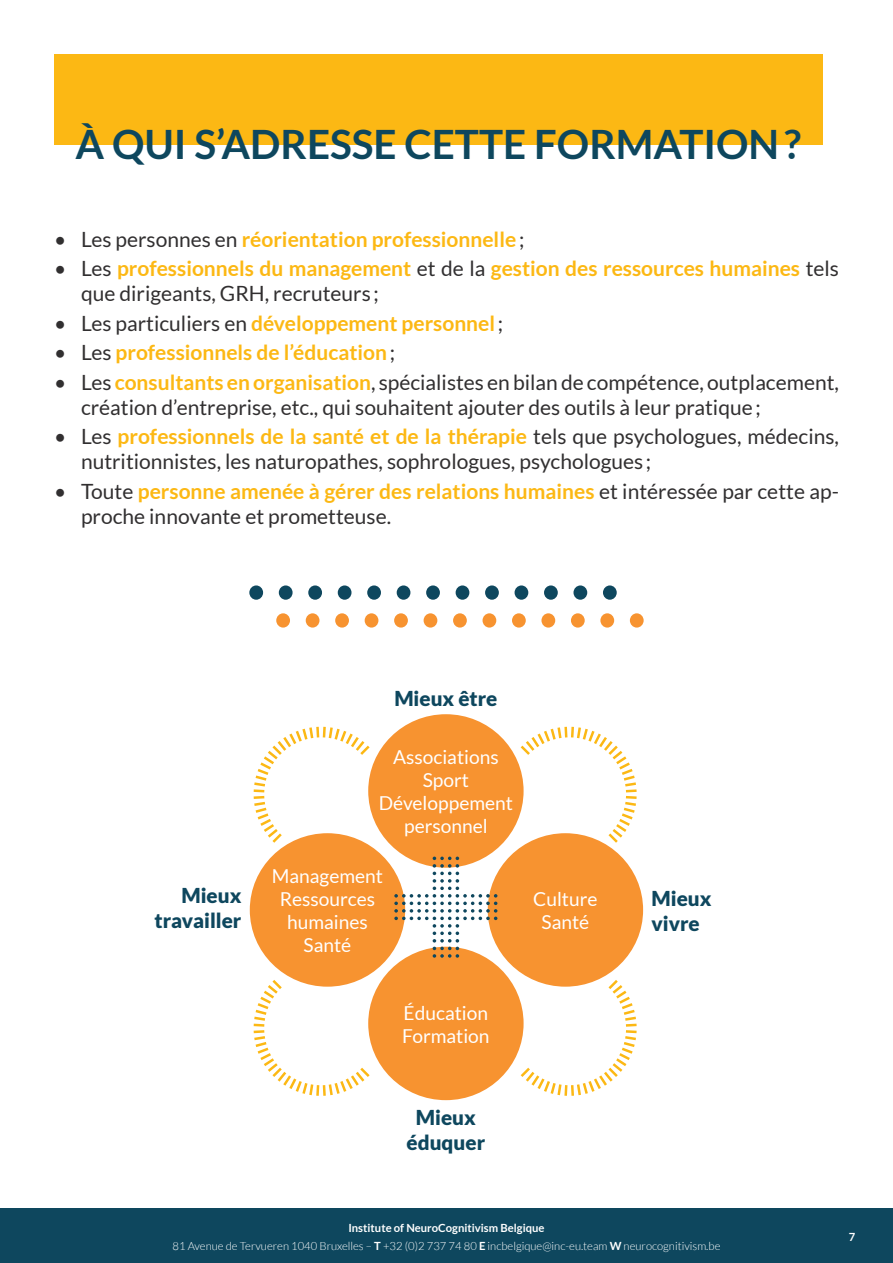
<style>
.page{position:relative;width:893px;height:1263px;background:#fff}
.page>*{position:absolute;margin:0;border:0;box-sizing:border-box;transform-origin:0 0}
.t1{font:700 40.5px "Lato";color:#0e475e}
.t2{font:21px/25.2px "Lato";color:#312f30}
.t3{font:700 21px/25.2px "Lato";color:#fcb814}
.t4{font:900 20.55px/24.6px "Lato";color:#0e475e}
.t5{font:19.2px "Lato";color:#fff}
.t6{font:300 11.25px/18px "Lato";color:#fff;text-align:center}
.t7{font:700 11.25px "Lato";color:#fff}
.s1{font-weight:400;color:#312f30}
.s2{font-weight:700;color:#fcb814}
.s3{font-weight:700}
</style>
<div class="page">
<div style="left:0;top:1209px;width:893px;height:54px;background:#0e475e"></div>
<div style="left:54px;top:54px;width:769px;height:91px;background:#fcb814"></div>
<div style="left:368px;top:714px;width:156px;height:154px;background:#f79330;border-radius:50%"></div>
<div style="left:368px;top:947px;width:156px;height:153px;background:#f79330;border-radius:50%"></div>
<div style="left:488px;top:833px;width:155px;height:154px;background:#f79330;border-radius:50%"></div>
<div style="left:250px;top:833px;width:155px;height:154px;background:#f79330;border-radius:50%"></div>
<svg style="left:394px;top:856px;width:103px;height:102px"></svg>
<svg style="left:254px;top:727px;width:116px;height:116px"></svg>
<svg style="left:254px;top:980px;width:116px;height:116px"></svg>
<svg style="left:521px;top:727px;width:116px;height:116px"></svg>
<svg style="left:521px;top:980px;width:116px;height:116px"></svg>
<div style="left:276px;top:613px;width:14px;height:15px;background:#f79330;border-radius:50%"></div>
<div style="left:306px;top:613px;width:13px;height:15px;background:#f79330;border-radius:50%"></div>
<div style="left:335px;top:613px;width:14px;height:15px;background:#f79330;border-radius:50%"></div>
<div style="left:365px;top:613px;width:13px;height:15px;background:#f79330;border-radius:50%"></div>
<div style="left:394px;top:613px;width:14px;height:15px;background:#f79330;border-radius:50%"></div>
<div style="left:424px;top:613px;width:13px;height:15px;background:#f79330;border-radius:50%"></div>
<div style="left:453px;top:613px;width:14px;height:15px;background:#f79330;border-radius:50%"></div>
<div style="left:483px;top:613px;width:13px;height:15px;background:#f79330;border-radius:50%"></div>
<div style="left:512px;top:613px;width:14px;height:15px;background:#f79330;border-radius:50%"></div>
<div style="left:541px;top:613px;width:14px;height:15px;background:#f79330;border-radius:50%"></div>
<div style="left:571px;top:613px;width:14px;height:15px;background:#f79330;border-radius:50%"></div>
<div style="left:600px;top:613px;width:14px;height:15px;background:#f79330;border-radius:50%"></div>
<div style="left:630px;top:613px;width:14px;height:15px;background:#f79330;border-radius:50%"></div>
<div style="left:249px;top:585px;width:14px;height:15px;background:#0e475e;border-radius:50%"></div>
<div style="left:279px;top:585px;width:14px;height:15px;background:#0e475e;border-radius:50%"></div>
<div style="left:308px;top:585px;width:14px;height:15px;background:#0e475e;border-radius:50%"></div>
<div style="left:338px;top:585px;width:13px;height:15px;background:#0e475e;border-radius:50%"></div>
<div style="left:367px;top:585px;width:14px;height:15px;background:#0e475e;border-radius:50%"></div>
<div style="left:397px;top:585px;width:13px;height:15px;background:#0e475e;border-radius:50%"></div>
<div style="left:426px;top:585px;width:14px;height:15px;background:#0e475e;border-radius:50%"></div>
<div style="left:456px;top:585px;width:13px;height:15px;background:#0e475e;border-radius:50%"></div>
<div style="left:485px;top:585px;width:14px;height:15px;background:#0e475e;border-radius:50%"></div>
<div style="left:515px;top:585px;width:13px;height:15px;background:#0e475e;border-radius:50%"></div>
<div style="left:544px;top:585px;width:14px;height:15px;background:#0e475e;border-radius:50%"></div>
<div style="left:573px;top:585px;width:14px;height:15px;background:#0e475e;border-radius:50%"></div>
<div style="left:603px;top:585px;width:14px;height:15px;background:#0e475e;border-radius:50%"></div>
<p class="t1" style="left:76px;top:121px;width:727px">À QUI S’ADRESSE CETTE FORMATION?</p>
<p class="t3" style="left:54px;top:226px;width:472px"><span class="s1">• Les personnes en</span> réorientation professionnelle <span class="s1">;</span></p>
<p class="t3" style="left:81px;top:255px;width:759px;text-indent:-27px"><span class="s1">• Les</span> professionnels du management <span class="s1">et de la</span> gestion des ressources humaines <span class="s1">tels que dirigeants, GRH, recruteurs ;</span></p>
<p class="t3" style="left:54px;top:310px;width:451px"><span class="s1">• Les particuliers en</span> développement personnel<span class="s1">;</span></p>
<p class="t3" style="left:54px;top:340px;width:342px"><span class="s1">• Les</span> professionnels de l’éducation<span class="s1">;</span></p>
<p class="t2" style="left:81px;top:369px;width:759px;text-indent:-27px">• Les <span class="s2">consultants en organisation</span>, spécialistes en bilan de compétence, outplacement, création d’entreprise, etc., qui souhaitent ajouter des outils à leur pratique;</p>
<p class="t2" style="left:81px;top:424px;width:759px;text-indent:-27px">• Les <span class="s2">professionnels de la santé et de la thérapie</span> tels que psychologues, médecins, nutritionnistes, les naturopathes, sophrologues, psychologues ;</p>
<p class="t2" style="left:81px;top:478px;width:759px;text-indent:-27px">• Toute <span class="s2">personne amenée à gérer des relations humaines</span> et intéressée par cette ap&shy;proche innovante et prometteuse.</p>
<p class="t4" style="left:394px;top:685px;width:105px">Mieux être</p>
<p class="t4" style="left:155px;top:883px;width:88px;text-align:right">Mieux travailler</p>
<p class="t5" style="left:393px;top:746px;width:107px">Associations</p>
<p class="t5" style="left:423px;top:769px;width:48px">Sport</p>
<p class="t5" style="left:379px;top:792px;width:136px">Développement</p>
<p class="t5" style="left:404px;top:815px;width:85px">personnel</p>
<p class="t5" style="left:272px;top:865px;width:113px">Management</p>
<p class="t5" style="left:280px;top:888px;width:97px">Ressources</p>
<p class="t5" style="left:287px;top:911px;width:82px">humaines</p>
<p class="t5" style="left:304px;top:934px;width:49px">Santé</p>
<p class="t5" style="left:404px;top:1002px;width:86px">Éducation</p>
<p class="t5" style="left:402px;top:1025px;width:89px">Formation</p>
<p class="t5" style="left:533px;top:888px;width:66px">Culture</p>
<p class="t5" style="left:542px;top:911px;width:49px">Santé</p>
<p class="t4" style="left:416px;top:1105px;width:62px">Mieux</p>
<p class="t4" style="left:407px;top:1129px;width:80px">éduquer</p>
<p class="t4" style="left:651px;top:886px;width:62px">Mieux vivre</p>
<p class="t6" style="left:173px;top:1218px;width:549px"><span class="s3">Institute of NeuroCognitivism Belgique<br></span>81 Avenue de Tervueren 1040 Bruxelles – <span class="s3">T</span> +32 (0)2 737 74 80 <span class="s3">E</span> incbelgique@inc-eu.team <span class="s3">W</span> neurocognitivism.be</p>
<p class="t7" style="left:849px;top:1230px;width:8px">7</p>
</div>
